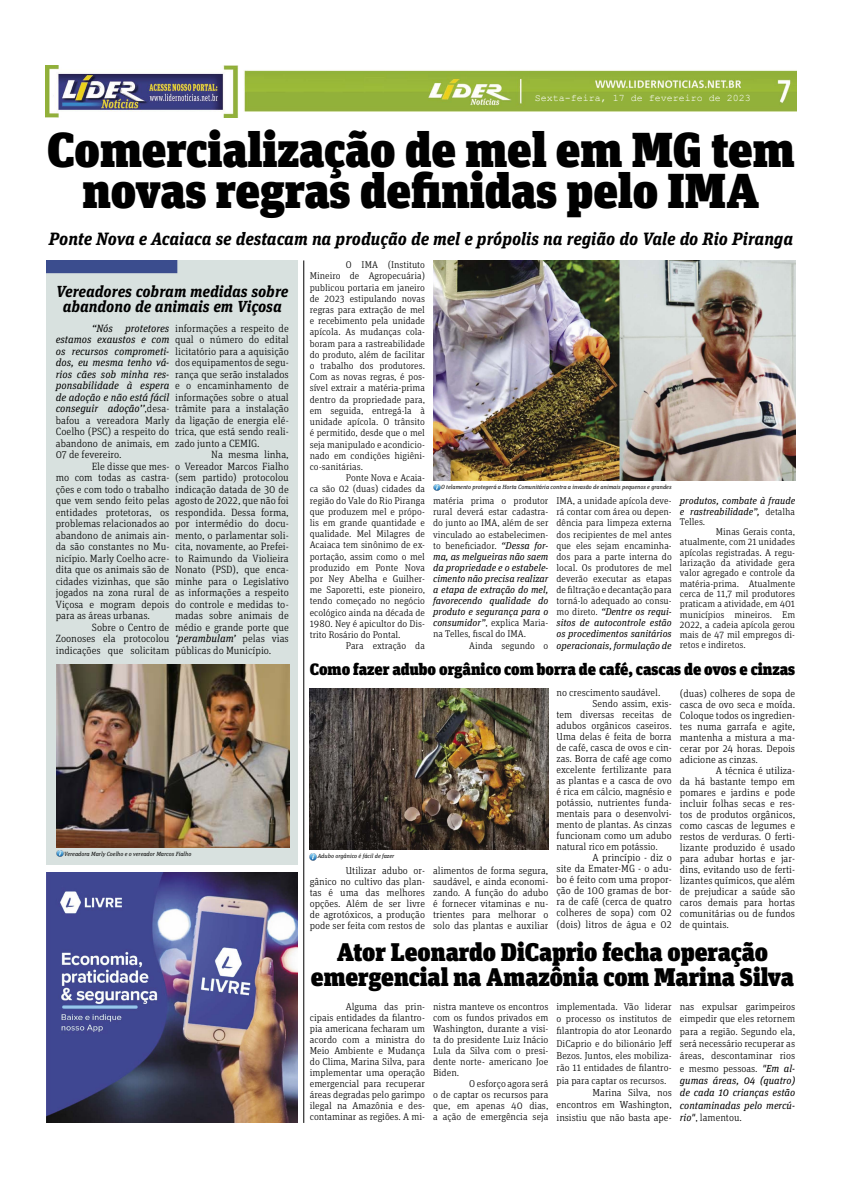
<style>
.page{position:relative;width:842px;height:1191px;background:#fff}
.page>*{position:absolute;margin:0;border:0;box-sizing:border-box;transform-origin:0 0}
.t1{font:900 49px/41px "Unit Slab Pro";color:#000;text-align:center}
.t2{font:900 25.5px/25px "Unit Slab Pro";color:#000;text-align:center}
.t3{font:italic 700 17.8px "Unit Slab Pro";color:#000}
.t4{font:900 16.5px "Unit Slab Pro";color:#000}
.t5{font:italic 700 16px/15px "Unit Slab Pro";color:#000;text-align:center}
.t6{font:300 10.5px/11.5px "Unit Slab Pro";color:#000;text-align:justify}
.t7{font:italic 10.5px/11.5px "Unit Slab Pro";color:#000;text-align:justify}
.t8{font:300 10.4px/11px "Unit Slab Pro";color:#000;text-align:justify}
.t9{font:300 10.2px/12.3px "Unit Slab Pro";color:#000;text-align:justify}
.t10{font:300 10px/11px "Unit Slab Pro";color:#000;text-align:justify}
.t11{font:10px "Courier New";color:#fff}
.t12{font:300 9.8px/11.2px "Unit Slab Pro";color:#000;text-align:justify}
.t13{font:italic 9.8px/11.1px "Unit Slab Pro";color:#000;text-align:justify}
.t14{font:italic 6px "Unit Slab Pro";color:#000}
.s1{font-weight:300;font-style:normal}
.s2{font-weight:400;font-style:italic}
</style>
<div class="page">
<img style="left:45px;top:66px;width:751px;height:52px">
<hr style="left:303px;top:260px;width:1px;height:863px;background:#000">
<div style="left:47px;top:260px;width:251px;height:605px;background:#d8e1df"></div>
<img style="left:56px;top:664px;width:233px;height:183px">
<svg style="left:57px;top:851px;width:6px;height:6px"></svg>
<svg style="left:433px;top:484px;width:7px;height:7px"></svg>
<svg style="left:310px;top:853px;width:7px;height:7px"></svg>
<img style="left:433px;top:260px;width:362px;height:220px">
<img style="left:310px;top:688px;width:238px;height:161px">
<img style="left:47px;top:873px;width:251px;height:250px">
<p class="t11" style="left:535px;top:92px;width:218px">Sexta-feira, 17 de fevereiro de 2023</p>
<h1 class="t1" style="left:47px;top:127px;width:749px">Comercialização de mel em MG tem novas regras definidas pelo IMA</h1>
<h3 class="t3" style="left:49px;top:225px;width:746px">Ponte Nova e Acaiaca se destacam na produção de mel e própolis na região do Vale do Rio Piranga</h3>
<h3 class="t5" style="left:56px;top:283px;width:234px">Vereadores cobram medidas sobre abandono de animais em Viçosa</h3>
<p class="t7" style="left:56px;top:322px;width:115px;text-indent:36px">“Nós protetores estamos exaustos e com os recursos comprometi&shy;dos, eu mesma tenho vá&shy;rios cães sob minha res&shy;ponsabilidade à espera de adoção e não está fácil conseguir adoção’’<span class="s1">,desa&shy;bafou a vereadora Marly Coelho (PSC) a respeito do abandono de animais, em 07 de fevereiro.</span></p>
<p class="t6" style="left:56px;top:460px;width:115px;text-indent:36px">Ele disse que mes&shy;mo com todas as castra&shy;ções e com todo o trabalho que vem sendo feito pelas entidades protetoras, os problemas relacionados ao abandono de animais ain&shy;da são constantes no Mu&shy;nicípio. Marly Coelho acre&shy;dita que os animais são de cidades vizinhas, que são jogados na zona rural de Viçosa e mogram depois para as áreas urbanas.</p>
<p class="t6" style="left:56px;top:621px;width:115px;text-indent:36px">Sobre o Centro de Zoonoses ela protocolou indicações que solicitam</p>
<p class="t6" style="left:175px;top:322px;width:115px">informações a respeito de qual o número do edital licitatório para a aquisição dos equipamentos de segu&shy;rança que serão instalados e o encaminhamento de informações sobre o atual trâmite para a instalação da ligação de energia elé&shy;trica, que está sendo reali&shy;zado junto a CEMIG.</p>
<p class="t6" style="left:175px;top:448px;width:115px;text-indent:36px">Na mesma linha, o Vereador Marcos Fialho (sem partido) protocolou indicação datada de 30 de agosto de 2022, que não foi respondida. Dessa forma, por intermédio do docu&shy;mento, o parlamentar soli&shy;cita, novamente, ao Prefei&shy;to Raimundo da Violieira Nonato (PSD), que enca&shy;minhe para o Legislativo as informações a respeito do controle e medidas to&shy;madas sobre animais de médio e grande porte que <span class="s2">‘perambulam’</span> pelas vias públicas do Município.</p>
<p class="t14" style="left:64px;top:849px;width:129px">Vereadora Marly Coelho e o vereador Marcos Fialho</p>
<p class="t12" style="left:310px;top:259px;width:117px;text-indent:36px">O IMA (Instituto Mineiro de Agropecuária) publicou portaria em janeiro de 2023 estipulando novas regras para extração de mel e recebimento pela unidade apícola. As mudanças cola&shy;boram para a rastreabilidade do produto, além de facilitar o trabalho dos produtores.<br>Com as novas regras, é pos&shy;sível extrair a matéria-prima dentro da propriedade para, em seguida, entregá-la à unidade apícola. O trânsito é permitido, desde que o mel seja manipulado e acondicio&shy;nado em condições higiêni&shy;co-sanitárias.</p>
<p class="t12" style="left:310px;top:472px;width:117px;text-indent:36px">Ponte Nova e Acaia&shy;ca são 02 (duas) cidades da região do Vale do Rio Piranga que produzem mel e própo&shy;lis em grande quantidade e qualidade. Mel Milagres de Acaiaca tem sinônimo de ex&shy;portação, assim como o mel produzido em Ponte Nova por Ney Abelha e Guilher&shy;me Saporetti, este pioneiro, tendo começado no negócio ecológico ainda na década de 1980. Ney é apicultor do Dis&shy;trito Rosário do Pontal.</p>
<p class="t12" style="left:346px;top:640px;width:81px">Para extração da</p>
<p class="t14" style="left:441px;top:483px;width:232px">O telamento protegerá a Horta Comunitária contra a invasão de animais pequenos e grandes</p>
<p class="t13" style="left:680px;top:495px;width:117px;line-height:10.3px">produtos, combate à fraude e rastreabilidade”, <span class="s1">detalha Telles.</span></p>
<p class="t12" style="left:680px;top:526px;width:117px;line-height:10.3px;text-indent:36px">Minas Gerais conta, atualmente, com 21 unidades apícolas registradas. A regu&shy;larização da atividade gera valor agregado e controle da matéria-prima. Atualmente cerca de 11,7 mil produtores praticam a atividade, em 401 municípios mineiros. Em 2022, a cadeia apícola gerou mais de 47 mil empregos di&shy;retos e indiretos.</p>
<p class="t13" style="left:433px;top:495px;width:117px"><span class="s1">matéria prima o produtor rural deverá estar cadastra&shy;do junto ao IMA, além de ser vinculado ao estabelecimen&shy;to beneficiador.</span> “Dessa for&shy;ma, as melgueiras não saem da propriedade e o estabele&shy;cimento não precisa realizar a etapa de extração do mel, favorecendo qualidade do produto e segurança para o consumidor”<span class="s1">, explica Maria&shy;na Telles, fiscal do IMA.</span></p>
<p class="t12" style="left:469px;top:639px;width:81px">Ainda segundo o</p>
<p class="t12" style="left:556px;top:495px;width:117px">IMA, a unidade apícola deve&shy;rá contar com área ou depen&shy;dência para limpeza externa dos recipientes de mel antes que eles sejam encaminha&shy;dos para a parte interna do local. Os produtores de mel deverão executar as etapas de filtração e decantação para torná-lo adequado ao consu&shy;mo direto. <span class="s2">“Dentre os requi&shy;sitos de autocontrole estão os procedimentos sanitários operacionais, formulação de</span></p>
<h3 class="t4" style="left:310px;top:656px;width:487px">Como fazer adubo orgânico com borra de café, cascas de ovos e cinzas</h3>
<p class="t14" style="left:318px;top:852px;width:78px">Adubo orgânico é fácil de fazer</p>
<p class="t9" style="left:310px;top:864px;width:117px;line-height:11px;text-indent:36px">Utilizar adubo or&shy;gânico no cultivo das plan&shy;tas é uma das melhores opções. Além de ser livre de agrotóxicos, a produção pode ser feita com restos de</p>
<p class="t9" style="left:433px;top:864px;width:117px;line-height:11px">alimentos de forma segura, saudável, e ainda economi&shy;zando. A função do adubo é fornecer vitaminas e nu&shy;trientes para melhorar o solo das plantas e auxiliar</p>
<p class="t9" style="left:556px;top:686px;width:105px">no crescimento saudável.</p>
<p class="t9" style="left:592px;top:697px;width:81px">Sendo assim, exis-</p>
<p class="t9" style="left:556px;top:708px;width:117px">tem diversas receitas de</p>
<p class="t9" style="left:556px;top:719px;width:117px">adubos orgânicos caseiros.</p>
<p class="t9" style="left:556px;top:730px;width:117px">Uma delas é feita de borra</p>
<p class="t9" style="left:556px;top:741px;width:117px">de café, casca de ovos e cin-</p>
<p class="t9" style="left:556px;top:752px;width:117px">zas. Borra de café age como</p>
<p class="t9" style="left:556px;top:763px;width:117px">excelente fertilizante para</p>
<p class="t9" style="left:556px;top:774px;width:117px">as plantas e a casca de ovo</p>
<p class="t9" style="left:556px;top:785px;width:117px">é rica em cálcio, magnésio e</p>
<p class="t9" style="left:556px;top:796px;width:117px">potássio, nutrientes funda-</p>
<p class="t9" style="left:556px;top:807px;width:117px">mentais para o desenvolvi-</p>
<p class="t9" style="left:556px;top:818px;width:117px">mento de plantas. As cinzas</p>
<p class="t9" style="left:556px;top:829px;width:117px">funcionam como um adubo</p>
<p class="t9" style="left:556px;top:840px;width:103px">natural rico em potássio.</p>
<p class="t8" style="left:556px;top:852px;width:117px;text-indent:36px">A princípio - diz o site da Emater-MG - o adu&shy;bo é feito com uma propor&shy;ção de 100 gramas de bor&shy;ra de café (cerca de quatro colheres de sopa) com 02 (dois) litros de água e 02</p>
<p class="t8" style="left:680px;top:687px;width:117px">(duas) colheres de sopa de casca de ovo seca e moída.<br>Coloque todos os ingredien&shy;tes numa garrafa e agite, mantenha a mistura a ma&shy;cerar por 24 horas. Depois adicione as cinzas.</p>
<p class="t8" style="left:680px;top:764px;width:117px;text-indent:36px">A técnica é utiliza&shy;da há bastante tempo em pomares e jardins e pode incluir folhas secas e res&shy;tos de produtos orgânicos, como cascas de legumes e restos de verduras. O ferti&shy;lizante produzido é usado para adubar hortas e jar&shy;dins, evitando uso de ferti&shy;lizantes químicos, que além de prejudicar a saúde são caros demais para hortas comunitárias ou de fundos de quintais.</p>
<h2 class="t2" style="left:311px;top:938px;width:485px">Ator Leonardo DiCaprio fecha operação emergencial na Amazônia com Marina Silva</h2>
<p class="t10" style="left:310px;top:1000px;width:117px;text-indent:36px">Alguma das prin&shy;cipais entidades da filantro&shy;pia americana fecharam um acordo com a ministra do Meio Ambiente e Mudança do Clima, Marina Silva, para implementar uma operação emergencial para recuperar áreas degradas pelo garimpo ilegal na Amazônia e des&shy;contaminar as regiões. A mi-</p>
<p class="t10" style="left:433px;top:1000px;width:117px">nistra manteve os encontros com os fundos privados em Washington, durante a visi&shy;ta do presidente Luiz Inácio Lula da Silva com o presi&shy;dente norte- americano Joe Biden.</p>
<p class="t10" style="left:433px;top:1077px;width:117px;text-indent:36px">O esforço agora será o de captar os recursos para que, em apenas 40 dias, a ação de emergência seja</p>
<p class="t10" style="left:556px;top:999px;width:117px;line-height:12.3px">implementada. Vão liderar o processo os institutos de filantropia do ator Leonardo DiCaprio e do bilionário Jeff Bezos. Juntos, eles mobiliza&shy;rão 11 entidades de filantro&shy;pia para captar os recursos.</p>
<p class="t9" style="left:556px;top:1086px;width:117px;text-indent:36px">Marina Silva, nos encontros em Washington, insistiu que não basta ape-</p>
<p class="t9" style="left:680px;top:1000px;width:117px">nas expulsar garimpeiros eimpedir que eles retornem para a região. Segundo ela, será necessário recuperar as áreas, descontaminar rios e mesmo pessoas. <span class="s2">"Em al&shy;gumas áreas, 04 (quatro) de cada 10 crianças estão contaminadas pelo mercú&shy;rio"</span>, lamentou.</p>
</div>
